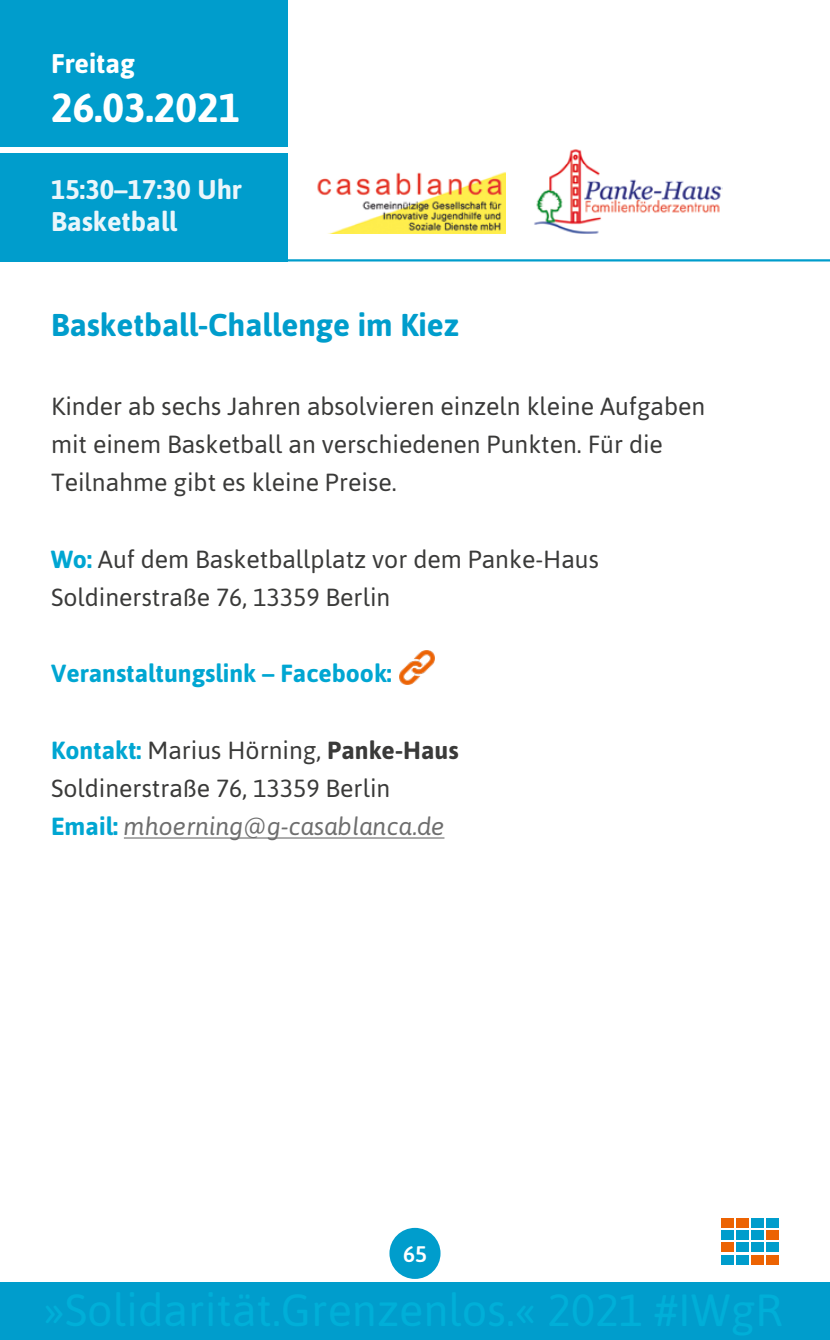
<style>
.page{position:relative;width:830px;height:1340px;background:#fff}
.page>*{position:absolute;margin:0;border:0;box-sizing:border-box;transform-origin:0 0}
.t1{font:700 40.5px "Asap";color:#fff}
.t2{font:700 31.5px "Asap";color:#009dcc}
.t3{font:700 27px/32.4px "Asap";color:#eaf6fb}
.t4{font:700 27px "Asap";color:#fff}
.t5{font:24.75px/38.2px "Asap";color:#3a3a39}
.t6{font:700 24.75px "Asap";color:#00a6d2}
.t7{font:500 22.5px "Asap";color:#fff}
.s1{font-weight:700;color:#00a6d2}
.s2{font-weight:700}
.s3{font-style:italic;color:#6e6e6e}
</style>
<div class="page">
<div style="left:390px;top:1228px;width:49px;height:49px;background:#009dcc;border-radius:50%"></div>
<div style="left:389px;top:1227px;width:51px;height:51px;border:2px solid #009dcc;border-radius:50%"></div>
<div style="left:0;top:1282px;width:829px;height:57px;background:#009dcc"></div>
<div style="left:721px;top:1218px;width:13px;height:10px;background:#ec6303"></div>
<div style="left:720px;top:1218px;width:13px;height:9px;background:#ec6303"></div>
<div style="left:736px;top:1218px;width:13px;height:10px;background:#ec6303"></div>
<div style="left:735px;top:1218px;width:13px;height:9px;background:#ec6303"></div>
<div style="left:751px;top:1218px;width:13px;height:10px;background:#009dcc"></div>
<div style="left:750px;top:1218px;width:13px;height:9px;background:#009dcc"></div>
<div style="left:766px;top:1218px;width:14px;height:10px;background:#009dcc"></div>
<div style="left:765px;top:1218px;width:13px;height:9px;background:#009dcc"></div>
<div style="left:721px;top:1230px;width:13px;height:10px;background:#009dcc"></div>
<div style="left:720px;top:1230px;width:13px;height:9px;background:#009dcc"></div>
<div style="left:736px;top:1230px;width:13px;height:10px;background:#009dcc"></div>
<div style="left:735px;top:1230px;width:13px;height:9px;background:#009dcc"></div>
<div style="left:751px;top:1230px;width:13px;height:10px;background:#009dcc"></div>
<div style="left:750px;top:1230px;width:13px;height:9px;background:#009dcc"></div>
<div style="left:766px;top:1230px;width:14px;height:10px;background:#ec6303"></div>
<div style="left:765px;top:1230px;width:13px;height:9px;background:#ec6303"></div>
<div style="left:721px;top:1243px;width:13px;height:10px;background:#ec6303"></div>
<div style="left:720px;top:1242px;width:13px;height:9px;background:#ec6303"></div>
<div style="left:736px;top:1243px;width:13px;height:10px;background:#009dcc"></div>
<div style="left:735px;top:1242px;width:13px;height:9px;background:#009dcc"></div>
<div style="left:751px;top:1243px;width:13px;height:10px;background:#009dcc"></div>
<div style="left:750px;top:1242px;width:13px;height:9px;background:#009dcc"></div>
<div style="left:766px;top:1243px;width:14px;height:10px;background:#009dcc"></div>
<div style="left:765px;top:1242px;width:13px;height:9px;background:#009dcc"></div>
<div style="left:721px;top:1255px;width:13px;height:10px;background:#009dcc"></div>
<div style="left:720px;top:1254px;width:13px;height:10px;background:#009dcc"></div>
<div style="left:736px;top:1255px;width:13px;height:10px;background:#009dcc"></div>
<div style="left:735px;top:1254px;width:13px;height:10px;background:#009dcc"></div>
<div style="left:751px;top:1255px;width:13px;height:10px;background:#ec6303"></div>
<div style="left:750px;top:1254px;width:13px;height:10px;background:#ec6303"></div>
<div style="left:766px;top:1255px;width:14px;height:10px;background:#ec6303"></div>
<div style="left:765px;top:1254px;width:13px;height:10px;background:#ec6303"></div>
<hr style="left:124px;top:837px;width:320px;height:1px;background:#6e6e6e">
<div style="left:0;top:153px;width:287px;height:108px;background:#009dcc"></div>
<div style="left:0;top:0;width:287px;height:147px;background:#009dcc"></div>
<hr style="left:0;top:259px;width:829px;height:2px;background:#009dcc">
<img style="left:317px;top:172px;width:188px;height:61px">
<img style="left:534px;top:149px;width:188px;height:85px">
<img style="left:400px;top:650px;width:34px;height:34px">
<p class="t4" style="left:51px;top:46px;width:85px">Freitag</p>
<h1 class="t1" style="left:51px;top:80px;width:191px">26.03.2021</h1>
<p class="t3" style="left:51px;top:172px;width:192px">15:30–17:30 Uhr<br>Basketball</p>
<p class="t2" style="left:51px;top:304px;width:409px">Basketball-Challenge im Kiez</p>
<p class="t5" style="left:51px;top:386px;width:655px">Kinder ab sechs Jahren absolvieren einzeln kleine Aufgaben mit einem Basketball an verschiedenen Punkten. Für die<br>Teilnahme gibt es kleine Preise.</p>
<p class="t5" style="left:51px;top:539px;width:549px"><span class="s1">Wo:</span> Auf dem Basketballplatz vor dem Panke-Haus<br>Soldinerstraße 76, 13359 Berlin</p>
<p class="t6" style="left:51px;top:657px;width:342px">Veranstaltungslink – Facebook:</p>
<p class="t5" style="left:51px;top:730px;width:409px"><span class="s1">Kontakt:</span> Marius Hörning, <span class="s2">Panke-Haus<br></span>Soldinerstraße 76, 13359 Berlin<br><span class="s1">Email:</span> <span class="s3">mhoerning@g-casablanca.de</span></p>
<p class="t7" style="left:403px;top:1239px;width:26px">65</p>
</div>
